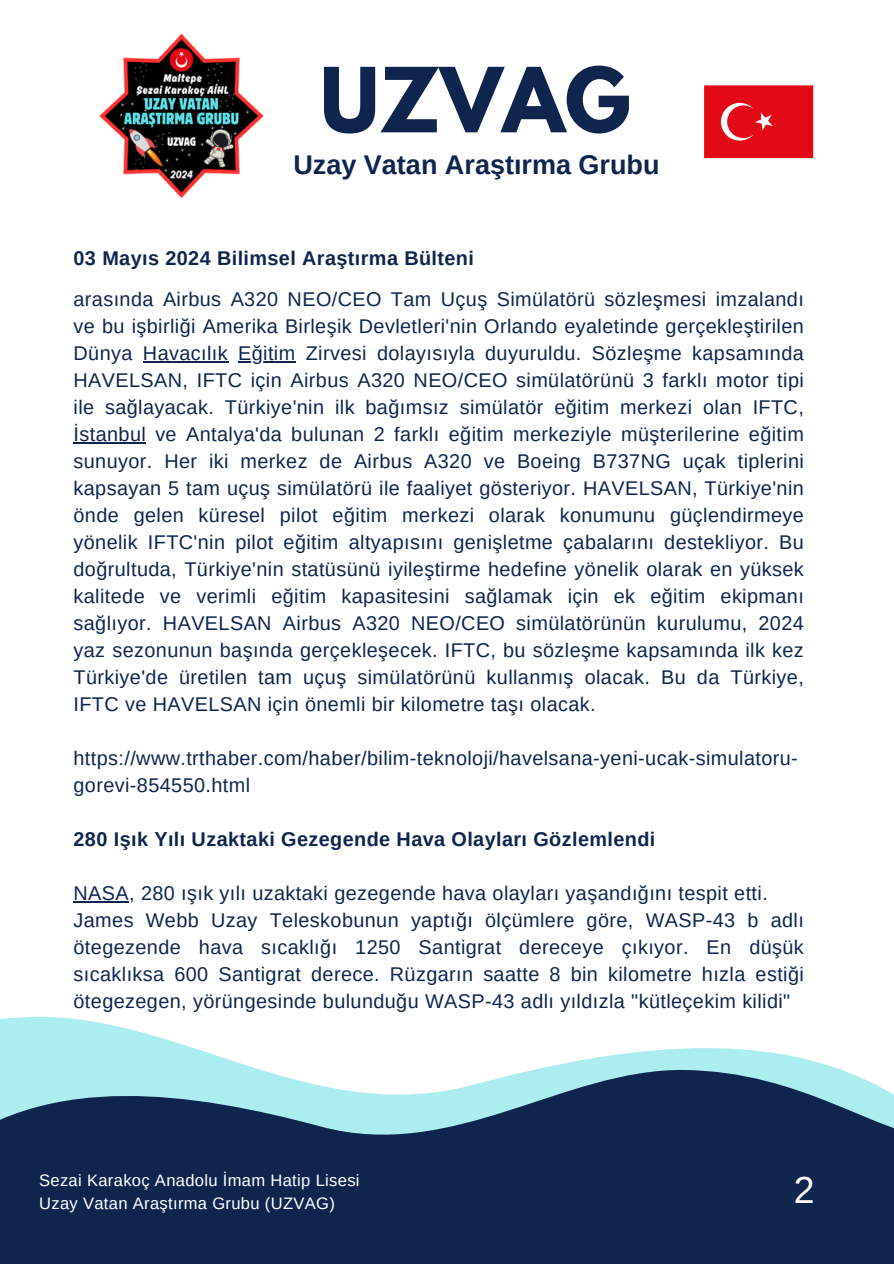
<style>
.page{position:relative;width:894px;height:1264px;background:#fff}
.page>*{position:absolute;margin:0;border:0;box-sizing:border-box;transform-origin:0 0}
.t1{font:700 79.35px "League Spartan";color:#10254e}
.t2{font:37.5px "Arimo";color:#fff}
.t3{font:700 27px "Arimo";color:#10254e}
.t4{font:19.8px/27px "Arimo";letter-spacing:.02em;color:#10254e;text-align:justify}
.t5{font:700 19.8px "Arimo";letter-spacing:.02em;color:#10254e}
.t6{font:16.5px "Arimo";letter-spacing:.02em;color:#fff}
</style>
<div class="page">
<svg style="left:0;top:1016px;width:836px;height:52px"></svg>
<svg style="left:0;top:1068px;width:893px;height:195px;background:#2e496b"></svg>
<img style="left:99px;top:33px;width:165px;height:166px">
<hr style="left:143px;top:361px;width:85px;height:1px;background:#10254e">
<hr style="left:238px;top:361px;width:57px;height:1px;background:#10254e">
<hr style="left:73px;top:442px;width:73px;height:1px;background:#10254e">
<hr style="left:73px;top:901px;width:56px;height:1px;background:#10254e">
<svg style="left:704px;top:85px;width:109px;height:73px;background:#e31724"></svg>
<h3 class="t1" style="left:320px;top:61px;width:312px">UZVAG</h3>
<h4 class="t3" style="left:293px;top:149px;width:367px">Uzay Vatan Araştırma Grubu</h4>
<p class="t5" style="left:73px;top:247px;width:402px">03 Mayıs 2024 Bilimsel Araştırma Bülteni</p>
<h1 class="t4" style="left:73px;top:286px;width:731px">arasında Airbus A320 NEO/CEO Tam Uçuş Simülatörü sözleşmesi imzalandı ve bu işbirliği Amerika Birleşik Devletleri'nin Orlando eyaletinde gerçekleştirilen Dünya Havacılık</h1>
<h2 class="t4" style="left:73px;top:340px;width:731px;text-indent:164px">Eğitim Zirvesi dolayısıyla duyuruldu. Sözleşme kapsamında HAVELSAN, IFTC için Airbus A320 NEO/CEO simülatörünü 3 farklı motor tipi ile sağlayacak. Türkiye'nin ilk bağımsız simülatör eğitim merkezi olan IFTC, İstanbul ve Antalya'da bulunan 2 farklı eğitim merkeziyle müşterilerine eğitim sunuyor. Her iki merkez de Airbus A320 ve Boeing B737NG uçak tiplerini kapsayan 5 tam uçuş simülatörü ile faaliyet gösteriyor. HAVELSAN, Türkiye'nin önde gelen küresel pilot eğitim merkezi olarak konumunu güçlendirmeye yönelik IFTC'nin pilot eğitim altyapısını genişletme çabalarını destekliyor. Bu doğrultuda, Türkiye'nin statüsünü iyileştirme hedefine yönelik olarak en yüksek kalitede ve verimli eğitim kapasitesini sağlamak için ek eğitim ekipmanı sağlıyor. HAVELSAN Airbus A320 NEO/CEO simülatörünün kurulumu, 2024 yaz sezonunun başında gerçekleşecek. IFTC, bu sözleşme kapsamında ilk kez Türkiye'de üretilen tam uçuş simülatörünü kullanmış olacak. Bu da Türkiye, IFTC ve HAVELSAN için önemli bir kilometre taşı olacak.</h2>
<h2 class="t4" style="left:73px;top:745px;width:725px">https://www.trthaber.com/haber/bilim-teknoloji/havelsana-yeni-ucak-simulatoru&shy;gorevi-854550.html</h2>
<h2 class="t5" style="left:73px;top:828px;width:583px">280 Işık Yılı Uzaktaki Gezegende Hava Olayları Gözlemlendi</h2>
<h2 class="t4" style="left:73px;top:880px;width:695px">NASA, 280 ışık yılı uzaktaki gezegende hava olayları yaşandığını tespit etti.</h2>
<p class="t4" style="left:73px;top:907px;width:731px">James Webb Uzay Teleskobunun yaptığı ölçümlere göre, WASP-43 b adlı ötegezende hava sıcaklığı 1250 Santigrat dereceye çıkıyor. En düşük sıcaklıksa 600 Santigrat derece. Rüzgarın saatte 8 bin kilometre hızla estiği ötegezegen, yörüngesinde bulunduğu WASP-43 adlı yıldızla "kütleçekim kilidi"</p>
<h4 class="t6" style="left:39px;top:1170px;width:322px">Sezai Karakoç Anadolu İmam Hatip Lisesi</h4>
<h4 class="t6" style="left:39px;top:1193px;width:297px">Uzay Vatan Araştırma Grubu (UZVAG)</h4>
<h3 class="t2" style="left:793px;top:1168px;width:22px">2</h3>
</div>
